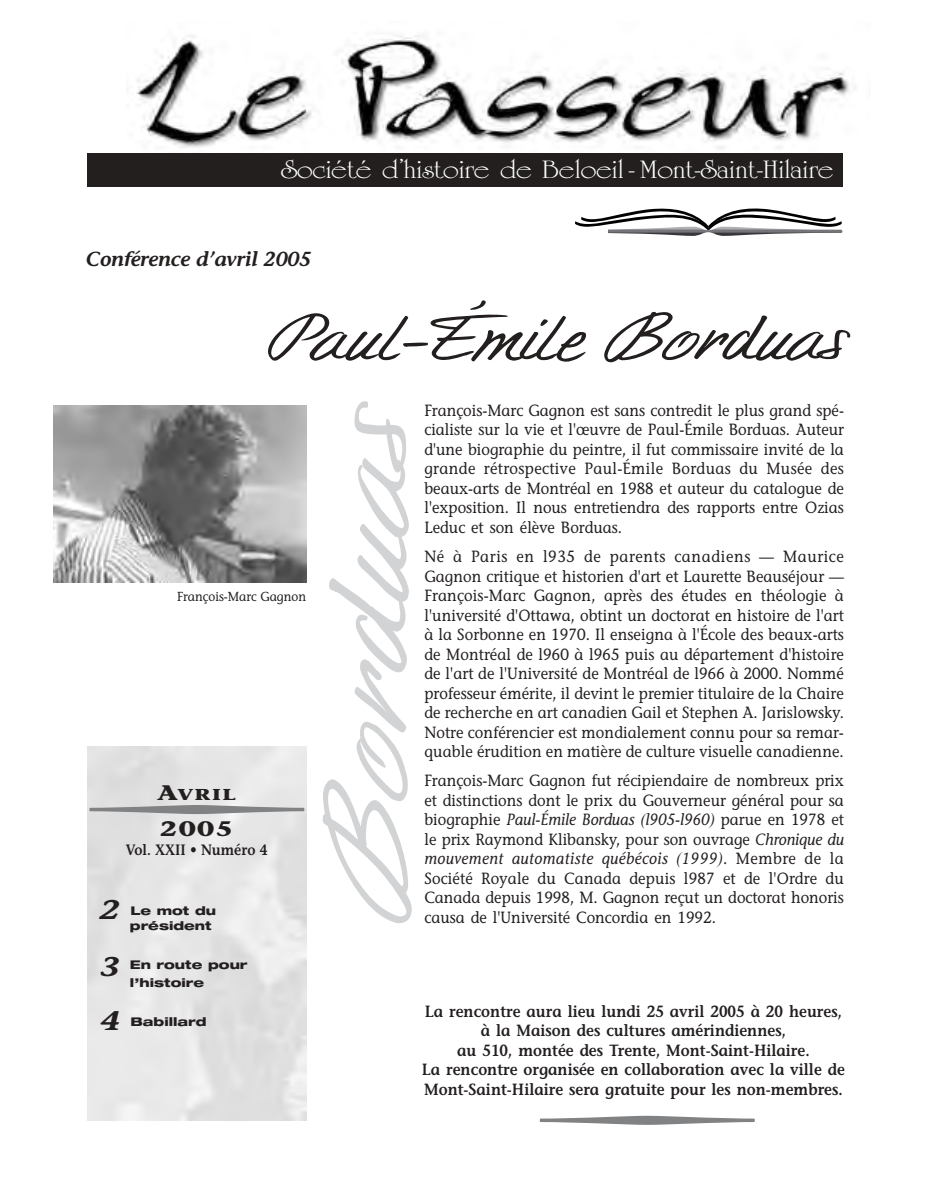
<style>
.page{position:relative;width:925px;height:1188px;background:#fff}
.page>*{position:absolute;margin:0;border:0;box-sizing:border-box;transform-origin:0 0}
.t1{font:143.1px "Du Turner";color:#d1d3d5;scale:1.79 1}
.t2{font:81px "Du Turner";letter-spacing:.005em;color:#231f1f;scale:1.5 1}
.t3{font:27px "University Roman";color:#fff;scale:1.2 1}
.t4{font:italic 600 27px "Stone Informal";color:#231f1f;scale:1.3 1}
.t5{font:700 21px "Stone Informal";color:#231f1f;scale:1.3 1}
.t6{font:italic 600 20.25px "Stone Informal";letter-spacing:-.01em;color:#231f1f}
.t7{font:16.2px/19.5px "Stone Informal";color:#231f1f;text-align:justify;scale:.92 1}
.t8{font:600 16.2px/19.5px "Stone Informal";color:#231f1f;text-align:center;scale:.92 1}
.t9{font:700 15.75px "Stone Informal";color:#231f1f;scale:1.3 1}
.t10{font:600 15px "Stone Informal";color:#231f1f;scale:.9 1}
.t11{font:13.05px "Stone Informal";color:#231f1f;scale:.92 1}
.t12{font:800 expanded 12px/15px "Helvetica Neue";color:#231f1f;scale:1.1 1}
.s1{font-size:21px}
.s2{font-style:italic}
</style>
<div class="page">
<img style="left:136px;top:35px;width:720px;height:114px">
<img style="left:609px;top:231px;width:233px;height:5px">
<svg style="left:575px;top:208px;width:267px;height:23px"></svg>
<div style="left:88px;top:153px;width:755px;height:34px;background:#231f1f"></div>
<img style="left:53px;top:405px;width:253px;height:177px">
<svg style="left:89px;top:805px;width:215px;height:9px;background:#e5e5e5"></svg>
<h3 class="t3" style="left:281px;top:159px;width:462px">Société d’histoire de Beloeil - Mont-Saint-Hilaire</h3>
<p class="t6" style="left:86px;top:251px;width:227px">Conférence d’avril 2005</p>
<h2 class="t2" style="left:269px;top:282px;width:385px">Paul-Émile Borduas</h2>
<p class="t11" style="left:177px;top:592px;width:142px">François-Marc Gagnon</p>
<p class="t9" style="left:157px;top:788px;width:62px"><span class="s1">A</span>VRIL</p>
<p class="t5" style="left:160px;top:821px;width:58px">2005</p>
<p class="t10" style="left:126px;top:844px;width:159px">Vol. XXII • Numéro 4</p>
<h3 class="t4" style="left:100px;top:899px;width:18px">2</h3>
<p class="t12" style="left:130px;top:904px;width:80px">Le mot du président</p>
<h3 class="t4" style="left:100px;top:956px;width:18px">3</h3>
<p class="t12" style="left:130px;top:957px;width:108px;line-height:18px">En route pour l’histoire</p>
<h3 class="t4" style="left:100px;top:1010px;width:18px">4</h3>
<p class="t12" style="left:130px;top:1015px;width:71px">Babillard</p>
<h1 class="t1" style="left:270px;top:924px;width:302px;rotate:-90deg">Borduas</h1>
<p class="t7" style="left:424px;top:402px;width:457px">François-Marc Gagnon est sans contredit le plus grand spé&shy;cialiste sur la vie et l'œuvre de Paul-Émile Borduas. Auteur d'une biographie du peintre, il fut commissaire invité de la grande rétrospective Paul-Émile Borduas du Musée des beaux-arts de Montréal en 1988 et auteur du catalogue de l'exposition. Il nous entretiendra des rapports entre Ozias Leduc et son élève Borduas.</p>
<p class="t7" style="left:424px;top:549px;width:457px">Né à Paris en l935 de parents canadiens — Maurice Gagnon critique et historien d'art et Laurette Beauséjour — François-Marc Gagnon, après des études en théologie à l'université d'Ottawa, obtint un doctorat en histoire de l'art à la Sorbonne en 1970. Il enseigna à l'École des beaux-arts de Montréal de l960 à l965 puis au département d'histoire de l'art de l'Université de Montréal de l966 à 2000. Nommé professeur émérite, il devint le premier titulaire de la Chaire de recherche en art canadien Gail et Stephen A. Jarislowsky.<br>Notre conférencier est mondialement connu pour sa remar&shy;quable érudition en matière de culture visuelle canadienne.</p>
<p class="t7" style="left:424px;top:773px;width:457px">François-Marc Gagnon fut récipiendaire de nombreux prix et distinctions dont le prix du Gouverneur général pour sa biographie <span class="s2">Paul-Émile Borduas (l905-l960)</span> parue en 1978 et le prix Raymond Klibansky, pour son ouvrage <span class="s2">Chronique du mouvement automatiste québécois (1999)</span>. Membre de la Société Royale du Canada depuis l987 et de l'Ordre du Canada depuis 1998, M. Gagnon reçut un doctorat honoris causa de l'Université Concordia en 1992.</p>
<p class="t8" style="left:422px;top:1003px;width:461px">La rencontre aura lieu lundi 25 avril 2005 à 20 heures, à la Maison des cultures amérindiennes,<br>au 510, montée des Trente, Mont-Saint-Hilaire.<br>La rencontre organisée en collaboration avec la ville de Mont-Saint-Hilaire sera gratuite pour les non-membres.</p>
</div>
